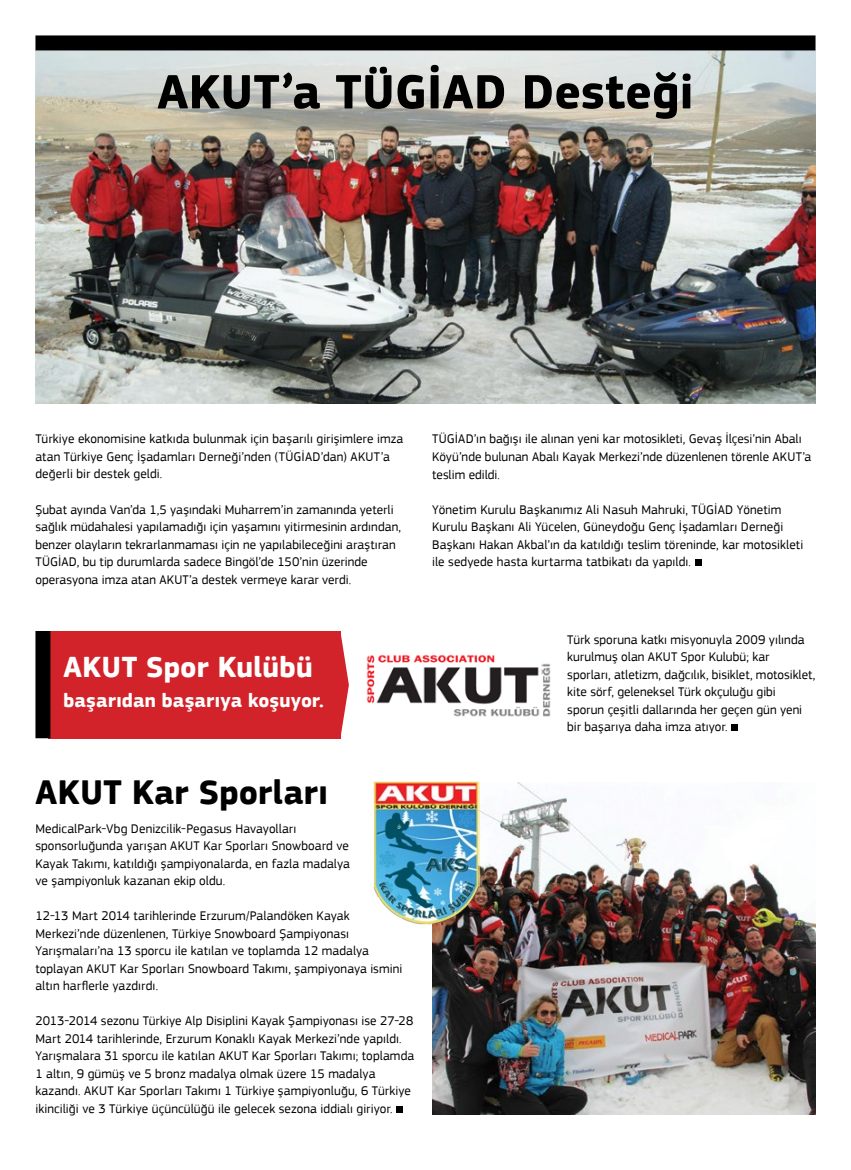
<style>
.page{position:relative;width:851px;height:1170px;background:#fff}
.page>*{position:absolute;margin:0;border:0;box-sizing:border-box;transform-origin:0 0}
.t1{font:700 50px "PF Square Sans Pro";letter-spacing:.005em;color:#000}
.t2{font:700 35.25px "PF Square Sans Pro";letter-spacing:.005em;color:#000}
.t3{font:700 30px "PF Square Sans Pro";letter-spacing:.005em;color:#fff}
.t4{font:700 20px "PF Square Sans Pro";letter-spacing:.01em;color:#fff}
.t5{font:13.12px/17.5px "PF Square Sans Pro";letter-spacing:.005em;color:#000}
</style>
<div class="page">
<div style="left:48px;top:631px;width:292px;height:107px;background:#d2232a"></div>
<img style="left:35px;top:50px;width:780px;height:353px">
<div style="left:396px;top:1105px;width:7px;height:7px;background:#000"></div>
<div style="left:35px;top:35px;width:780px;height:15px;background:#000"></div>
<div style="left:694px;top:559px;width:7px;height:7px;background:#000"></div>
<div style="left:731px;top:724px;width:6px;height:7px;background:#000"></div>
<div style="left:35px;top:631px;width:15px;height:107px;background:#000"></div>
<svg style="left:340px;top:631px;width:9px;height:107px"></svg>
<img style="left:432px;top:782px;width:383px;height:332px">
<img style="left:373px;top:781px;width:106px;height:143px">
<img style="left:366px;top:654px;width:185px;height:63px">
<h1 class="t1" style="left:157px;top:62px;width:537px">AKUT’a TÜGİAD Desteği</h1>
<p class="t5" style="left:35px;top:430px;width:369px">Türkiye ekonomisine katkıda bulunmak için başarılı girişimlere imza atan Türkiye Genç İşadamları Derneği’nden (TÜGİAD’dan) AKUT’a değerli bir destek geldi.</p>
<p class="t5" style="left:35px;top:500px;width:367px">Şubat ayında Van’da 1,5 yaşındaki Muharrem’in zamanında yeterli sağlık müdahalesi yapılamadığı için yaşamını yitirmesinin ardından, benzer olayların tekrarlanmaması için ne yapılabileceğini araştıran TÜGİAD, bu tip durumlarda sadece Bingöl’de 150’nin üzerinde operasyona imza atan AKUT’a destek vermeye karar verdi.</p>
<p class="t5" style="left:432px;top:430px;width:380px">TÜGİAD’ın bağışı ile alınan yeni kar motosikleti, Gevaş İlçesi’nin Abalı<br>Köyü’nde bulunan Abalı Kayak Merkezi’nde düzenlenen törenle AKUT’a teslim edildi.</p>
<p class="t5" style="left:432px;top:500px;width:372px">Yönetim Kurulu Başkanımız Ali Nasuh Mahruki, TÜGİAD Yönetim Kurulu Başkanı Ali Yücelen, Güneydoğu Genç İşadamları Derneği Başkanı Hakan Akbal’ın da katıldığı teslim töreninde, kar motosikleti ile sedyede hasta kurtarma tatbikatı da yapıldı.</p>
<h3 class="t3" style="left:63px;top:649px;width:251px">AKUT Spor Kulübü</h3>
<h3 class="t4" style="left:63px;top:688px;width:262px">başarıdan başarıya koşuyor.</h3>
<h2 class="t2" style="left:35px;top:771px;width:294px">AKUT Kar Sporları</h2>
<p class="t5" style="left:35px;top:819px;width:316px">MedicalPark-Vbg Denizcilik-Pegasus Havayolları sponsorluğunda yarışan AKUT Kar Sporları Snowboard ve Kayak Takımı, katıldığı şampiyonalarda, en fazla madalya ve şampiyonluk kazanan ekip oldu.</p>
<p class="t5" style="left:35px;top:907px;width:368px">12-13 Mart 2014 tarihlerinde Erzurum/Palandöken Kayak Merkezi’nde düzenlenen, Türkiye Snowboard Şampiyonası Yarışmaları’na 13 sporcu ile katılan ve toplamda 12 madalya toplayan AKUT Kar Sporları Snowboard Takımı, şampiyonaya ismini altın harflerle yazdırdı.</p>
<p class="t5" style="left:35px;top:1012px;width:380px">2013-2014 sezonu Türkiye Alp Disiplini Kayak Şampiyonası ise 27-28<br>Mart 2014 tarihlerinde, Erzurum Konaklı Kayak Merkezi’nde yapıldı.<br>Yarışmalara 31 sporcu ile katılan AKUT Kar Sporları Takımı; toplamda 1 altın, 9 gümüş ve 5 bronz madalya olmak üzere 15 madalya kazandı. AKUT Kar Sporları Takımı 1 Türkiye şampiyonluğu, 6 Türkiye ikinciliği ve 3 Türkiye üçüncülüğü ile gelecek sezona iddialı giriyor.</p>
<p class="t5" style="left:567px;top:630px;width:249px">Türk sporuna katkı misyonuyla 2009 yılında kurulmuş olan AKUT Spor Kulubü; kar sporları, atletizm, dağcılık, bisiklet, motosiklet, kite sörf, geleneksel Türk okçuluğu gibi sporun çeşitli dallarında her geçen gün yeni bir başarıya daha imza atıyor.</p>
</div>
